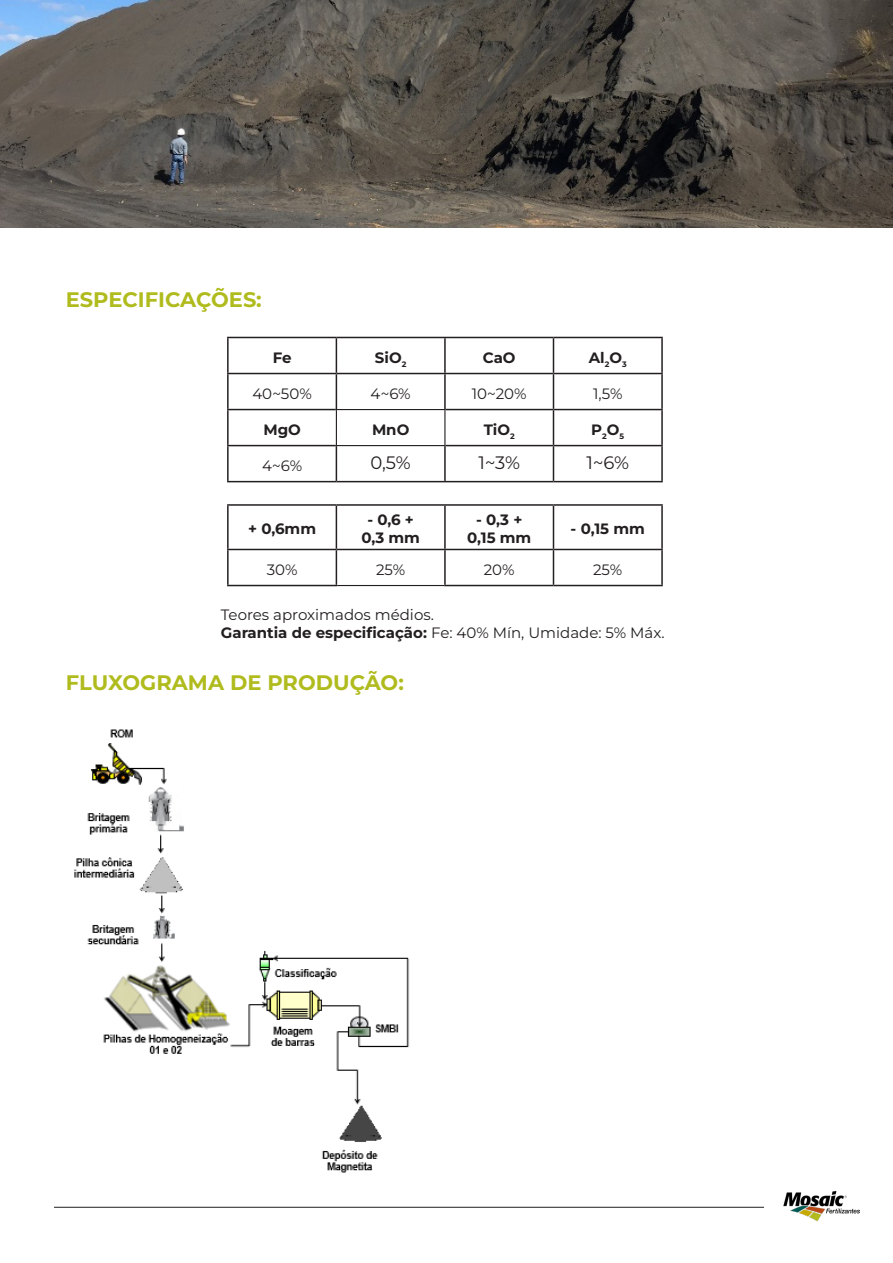
<style>
.page{position:relative;width:893px;height:1263px;background:#fff}
.page>*{position:absolute;margin:0;border:0;box-sizing:border-box;transform-origin:0 0}
.t1{font:700 21px "Montserrat";color:#b0bb1d}
.t2{font:18px "Montserrat";color:#231f20}
.t3{font:700 15px/18px "Montserrat";color:#231f20;text-align:center}
.t4{font:15px "Montserrat";color:#231f20}
.s1{font-weight:400}
</style>
<div class="page">
<img style="left:784px;top:1191px;width:76px;height:30px">
<hr style="left:54px;top:1207px;width:710px;height:1px;background:#231f20">
<hr style="left:227px;top:337px;width:109px;height:1px;background:#231f20">
<hr style="left:227px;top:338px;width:2px;height:35px;background:#231f20">
<hr style="left:336px;top:337px;width:109px;height:1px;background:#231f20">
<hr style="left:336px;top:338px;width:1px;height:35px;background:#231f20">
<hr style="left:445px;top:337px;width:108px;height:1px;background:#231f20">
<hr style="left:444px;top:338px;width:2px;height:35px;background:#231f20">
<hr style="left:553px;top:337px;width:110px;height:1px;background:#231f20">
<hr style="left:553px;top:338px;width:1px;height:35px;background:#231f20">
<hr style="left:661px;top:338px;width:2px;height:35px;background:#231f20">
<hr style="left:227px;top:373px;width:109px;height:1px;background:#231f20">
<hr style="left:227px;top:374px;width:2px;height:35px;background:#231f20">
<hr style="left:336px;top:373px;width:109px;height:1px;background:#231f20">
<hr style="left:336px;top:374px;width:1px;height:35px;background:#231f20">
<hr style="left:445px;top:373px;width:108px;height:1px;background:#231f20">
<hr style="left:444px;top:374px;width:2px;height:35px;background:#231f20">
<hr style="left:553px;top:373px;width:110px;height:1px;background:#231f20">
<hr style="left:553px;top:374px;width:1px;height:35px;background:#231f20">
<hr style="left:661px;top:374px;width:2px;height:35px;background:#231f20">
<hr style="left:227px;top:409px;width:109px;height:1px;background:#231f20">
<hr style="left:227px;top:410px;width:2px;height:35px;background:#231f20">
<hr style="left:445px;top:409px;width:108px;height:1px;background:#231f20">
<hr style="left:553px;top:409px;width:110px;height:1px;background:#231f20">
<hr style="left:553px;top:410px;width:1px;height:35px;background:#231f20">
<hr style="left:661px;top:410px;width:2px;height:35px;background:#231f20">
<hr style="left:227px;top:445px;width:109px;height:1px;background:#231f20">
<hr style="left:227px;top:446px;width:2px;height:35px;background:#231f20">
<hr style="left:336px;top:446px;width:1px;height:35px;background:#231f20">
<hr style="left:445px;top:445px;width:108px;height:1px;background:#231f20">
<hr style="left:444px;top:446px;width:2px;height:35px;background:#231f20">
<hr style="left:553px;top:445px;width:110px;height:1px;background:#231f20">
<hr style="left:553px;top:446px;width:1px;height:35px;background:#231f20">
<hr style="left:661px;top:446px;width:2px;height:35px;background:#231f20">
<hr style="left:227px;top:481px;width:109px;height:1px;background:#231f20">
<hr style="left:336px;top:481px;width:109px;height:1px;background:#231f20">
<hr style="left:445px;top:481px;width:108px;height:1px;background:#231f20">
<hr style="left:553px;top:481px;width:110px;height:1px;background:#231f20">
<hr style="left:336px;top:409px;width:109px;height:1px;background:#231f20">
<hr style="left:336px;top:410px;width:1px;height:35px;background:#231f20">
<hr style="left:444px;top:410px;width:1px;height:35px;background:#231f20">
<hr style="left:336px;top:445px;width:109px;height:1px;background:#231f20">
<hr style="left:227px;top:504px;width:109px;height:2px;background:#231f20">
<hr style="left:227px;top:506px;width:2px;height:43px;background:#231f20">
<hr style="left:336px;top:504px;width:109px;height:2px;background:#231f20">
<hr style="left:336px;top:506px;width:1px;height:43px;background:#231f20">
<hr style="left:445px;top:504px;width:108px;height:2px;background:#231f20">
<hr style="left:444px;top:506px;width:2px;height:43px;background:#231f20">
<hr style="left:553px;top:504px;width:110px;height:2px;background:#231f20">
<hr style="left:553px;top:506px;width:1px;height:43px;background:#231f20">
<hr style="left:661px;top:506px;width:2px;height:43px;background:#231f20">
<hr style="left:227px;top:549px;width:109px;height:1px;background:#231f20">
<hr style="left:227px;top:550px;width:2px;height:35px;background:#231f20">
<hr style="left:336px;top:549px;width:109px;height:1px;background:#231f20">
<hr style="left:336px;top:550px;width:1px;height:35px;background:#231f20">
<hr style="left:445px;top:549px;width:108px;height:1px;background:#231f20">
<hr style="left:444px;top:550px;width:2px;height:35px;background:#231f20">
<hr style="left:553px;top:549px;width:110px;height:1px;background:#231f20">
<hr style="left:553px;top:550px;width:1px;height:35px;background:#231f20">
<hr style="left:661px;top:550px;width:2px;height:35px;background:#231f20">
<hr style="left:227px;top:585px;width:110px;height:1px;background:#231f20">
<hr style="left:444px;top:585px;width:109px;height:1px;background:#231f20">
<hr style="left:553px;top:585px;width:110px;height:1px;background:#231f20">
<hr style="left:337px;top:585px;width:107px;height:1px;background:#231f20">
<img style="left:74px;top:729px;width:336px;height:444px">
<img style="left:0;top:0;width:893px;height:227px">
<p class="t1" style="left:66px;top:286px;width:197px">ESPECIFICAÇÕES:</p>
<p class="t3" style="left:273px;top:348px;width:20px">Fe</p>
<p class="t3" style="left:375px;top:348px;width:33px">SiO<sub>2</sub></p>
<p class="t3" style="left:483px;top:348px;width:34px">CaO</p>
<p class="t3" style="left:589px;top:348px;width:39px">Al<sub>2</sub>O<sub>3</sub></p>
<p class="t4" style="left:252px;top:383px;width:61px">40~50%</p>
<p class="t4" style="left:371px;top:383px;width:42px">4~6%</p>
<p class="t4" style="left:472px;top:383px;width:56px">10~20%</p>
<p class="t4" style="left:593px;top:383px;width:31px">1,5%</p>
<p class="t3" style="left:263px;top:420px;width:39px">MgO</p>
<p class="t3" style="left:372px;top:420px;width:39px">MnO</p>
<p class="t3" style="left:484px;top:420px;width:33px">TiO<sub>2</sub></p>
<p class="t3" style="left:591px;top:420px;width:34px">P<sub>2</sub>O<sub>5</sub></p>
<p class="t4" style="left:262px;top:456px;width:42px">4~6%</p>
<p class="t2" style="left:370px;top:451px;width:42px">0,5%</p>
<p class="t2" style="left:478px;top:451px;width:43px">1~3%</p>
<p class="t2" style="left:586px;top:451px;width:44px">1~6%</p>
<p class="t3" style="left:248px;top:520px;width:69px">+ 0,6mm</p>
<p class="t3" style="left:361px;top:511px;width:60px">- 0,6 +<br>0,3 mm</p>
<p class="t3" style="left:467px;top:511px;width:66px">- 0,3 +<br>0,15 mm</p>
<p class="t3" style="left:571px;top:520px;width:76px">- 0,15 mm</p>
<p class="t4" style="left:267px;top:559px;width:32px">30%</p>
<p class="t4" style="left:376px;top:559px;width:31px">25%</p>
<p class="t4" style="left:484px;top:559px;width:32px">20%</p>
<p class="t4" style="left:593px;top:559px;width:31px">25%</p>
<p class="t4" style="left:221px;top:604px;width:215px">Teores aproximados médios.</p>
<p class="t3" style="left:221px;top:623px;width:445px">Garantia de especificação: <span class="s1">Fe: 40% Mín, Umidade: 5% Máx.</span></p>
<p class="t1" style="left:66px;top:668px;width:340px">FLUXOGRAMA DE PRODUÇÃO:</p>
</div>
